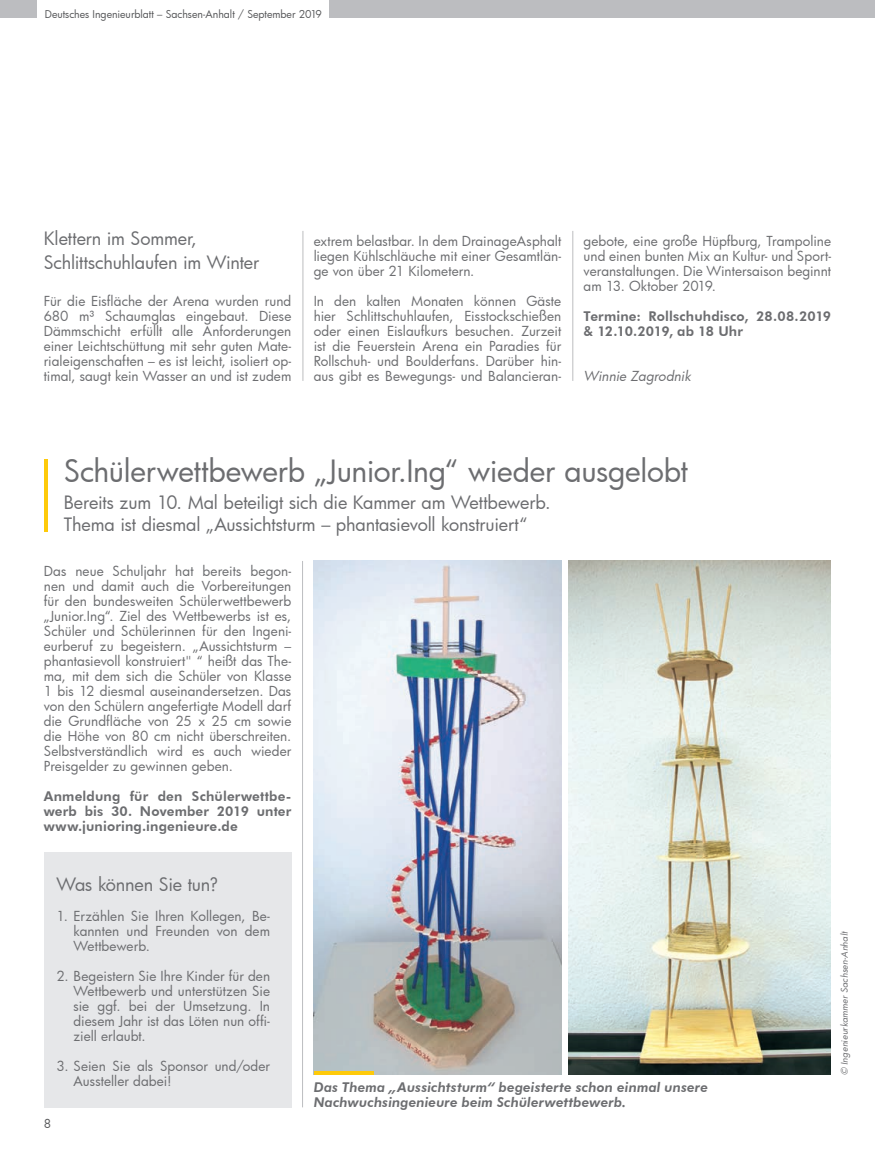
<style>
.page{position:relative;width:875px;height:1172px;background:#fff}
.page>*{position:absolute;margin:0;border:0;box-sizing:border-box;transform-origin:0 0}
.t1{font:30px "Futura Bk";letter-spacing:-.01em;color:#6c6d70}
.t2{font:18px/24px "Futura Bk";letter-spacing:-.015em;color:#6c6d70}
.t3{font:13.5px/15px "Futura Bk";letter-spacing:.005em;color:#6c6d70;text-align:justify}
.t4{font:800 13.5px/15px "Futura BT";letter-spacing:.01em;color:#6c6d70}
.t5{font:italic 800 13.5px/15px "Futura BT";letter-spacing:.005em;color:#6c6d70}
.t6{font:italic 13.5px "Futura Bk";letter-spacing:-.005em;color:#6c6d70}
.t7{font:12px "Futura Bk";color:#57585a}
.t8{font:10.5px "Futura Bk";color:#57585a}
.t9{font:italic 9px "Futura Bk";letter-spacing:.015em;color:#6c6d70}
</style>
<div class="page">
<div style="left:0;top:0;width:37px;height:18px;background:#bcbdc0"></div>
<div style="left:329px;top:0;width:544px;height:18px;background:#bcbdc0"></div>
<div style="left:44px;top:852px;width:247px;height:255px;background:#e6e7e9"></div>
<hr style="left:302px;top:561px;width:1px;height:546px;background:#bcbdc0">
<hr style="left:44px;top:459px;width:3px;height:72px;background:#feca0a">
<img style="left:313px;top:561px;width:248px;height:514px">
<img style="left:568px;top:561px;width:262px;height:514px">
<hr style="left:313px;top:1071px;width:60px;height:4px;background:#feca0a">
<hr style="left:302px;top:231px;width:1px;height:150px;background:#bcbdc0">
<hr style="left:572px;top:231px;width:1px;height:150px;background:#bcbdc0">
<svg style="left:873px;top:0;width:2px;height:18px"></svg>
<p class="t8" style="left:45px;top:7px;width:278px">Deutsches Ingenieurblatt – Sachsen-Anhalt / September 2019</p>
<h2 class="t2" style="left:44px;top:226px;width:217px">Klettern im Sommer,<br>Schlittschuhlaufen im Winter</h2>
<p class="t3" style="left:44px;top:293px;width:249px">Für die Eisfläche der Arena wurden rund 680 m³ Schaumglas eingebaut. Diese Dämmschicht erfüllt alle Anforderungen einer Leichtschüttung mit sehr guten Mate&shy;rialeigenschaften – es ist leicht, isoliert op&shy;timal, saugt kein Wasser an und ist zudem</p>
<p class="t3" style="left:313px;top:233px;width:249px">extrem belastbar. In dem DrainageAsphalt liegen Kühlschläuche mit einer Gesamtlän&shy;ge von über 21 Kilometern.</p>
<p class="t3" style="left:313px;top:293px;width:249px">In den kalten Monaten können Gäste hier Schlittschuhlaufen, Eisstockschießen oder einen Eislaufkurs besuchen. Zurzeit ist die Feuerstein Arena ein Paradies für Rollschuh- und Boulderfans. Darüber hin&shy;aus gibt es Bewegungs- und Balancieran-</p>
<p class="t3" style="left:583px;top:233px;width:249px">gebote, eine große Hüpfburg, Trampoline und einen bunten Mix an Kultur- und Sport&shy;veranstaltungen. Die Wintersaison beginnt am 13. Oktober 2019.</p>
<p class="t4" style="left:583px;top:308px;width:249px">Termine: Rollschuhdisco, 28.08.2019 &amp; 12.10.2019, ab 18 Uhr</p>
<p class="t6" style="left:583px;top:367px;width:109px">Winnie Zagrodnik</p>
<h1 class="t1" style="left:64px;top:450px;width:625px">Schülerwettbewerb „Junior.Ing“ wieder ausgelobt</h1>
<h2 class="t2" style="left:64px;top:491px;width:488px;line-height:21.6px">Bereits zum 10. Mal beteiligt sich die Kammer am Wettbewerb.<br>Thema ist diesmal „Aussichtsturm – phantasievoll konstruiert“</h2>
<p class="t3" style="left:44px;top:563px;width:249px">Das neue Schuljahr hat bereits begon&shy;nen und damit auch die Vorbereitungen für den bundesweiten Schülerwettbewerb „Junior.Ing“. Ziel des Wettbewerbs ist es, Schüler und Schülerinnen für den Ingeni&shy;eurberuf zu begeistern. „Aussichtsturm – phantasievoll konstruiert" “ heißt das The&shy;ma, mit dem sich die Schüler von Klasse 1 bis 12 diesmal auseinandersetzen. Das von den Schülern angefertigte Modell darf die Grundfläche von 25 x 25 cm sowie die Höhe von 80 cm nicht überschreiten.<br>Selbstverständlich wird es auch wieder Preisgelder zu gewinnen geben.</p>
<p class="t4" style="left:44px;top:788px;width:249px;text-align:justify">Anmeldung für den Schülerwettbe&shy;werb bis 30. November 2019 unter www.junioring.ingenieure.de</p>
<h2 class="t2" style="left:57px;top:872px;width:163px">Was können Sie tun?</h2>
<p class="t3" style="left:74px;top:908px;width:198px;text-indent:-17px">1. Erzählen Sie Ihren Kollegen, Be&shy;kannten und Freunden von dem Wettbewerb.</p>
<p class="t3" style="left:74px;top:968px;width:198px;text-indent:-17px">2. Begeistern Sie Ihre Kinder für den Wettbewerb und unterstützen Sie sie ggf. bei der Umsetzung. In diesem Jahr ist das Löten nun offi&shy;ziell erlaubt.</p>
<p class="t3" style="left:74px;top:1058px;width:198px;text-indent:-17px">3. Seien Sie als Sponsor und/oder<br>Aussteller dabei!</p>
<p class="t7" style="left:44px;top:1116px;width:9px">8</p>
<p class="t5" style="left:313px;top:1080px;width:396px">Das Thema „Aussichtsturm“ begeisterte schon einmal unsere<br>Nachwuchsingenieure beim Schülerwettbewerb.</p>
<p class="t9" style="left:837px;top:1075px;width:145px;rotate:-90deg">© Ingenieurkammer Sachsen-Anhalt</p>
</div>
